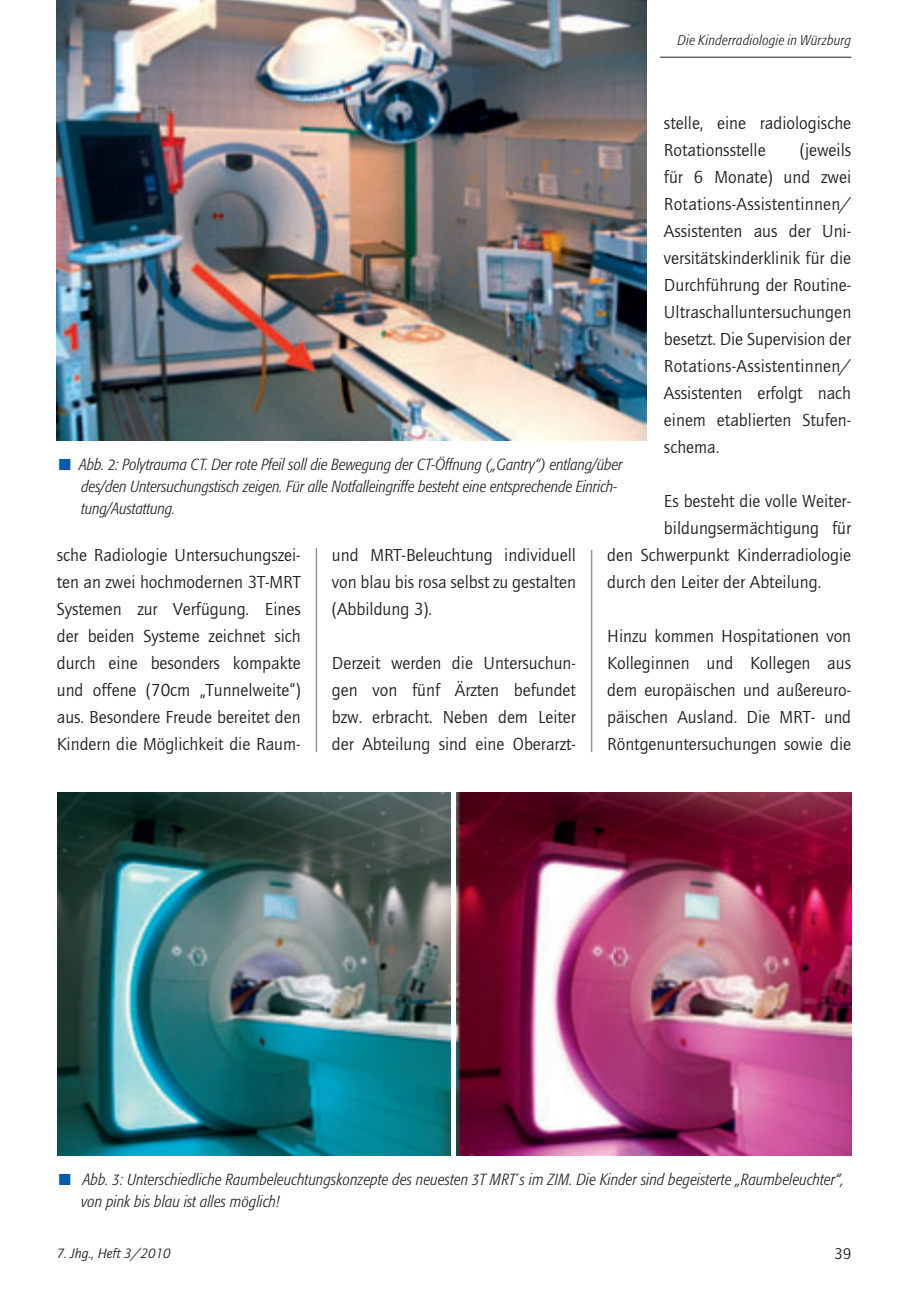
<style>
.page{position:relative;width:908px;height:1304px;background:#fff}
.page>*{position:absolute;margin:0;border:0;box-sizing:border-box;transform-origin:0 0}
.t1{font:18px/27px "Quay";color:#231f20;text-align:justify}
.t2{font:italic 300 condensed 16px/22px "Formata";color:#231f20}
.t3{font:16px "Quay";color:#231f20}
.t4{font:italic 300 condensed 14px "Formata";letter-spacing:.02em;color:#231f20}
.t5{font:italic 14px "Ouay";color:#231f20}
.s1{color:#015aaa}
</style>
<div class="page">
<hr style="left:660px;top:57px;width:190px;height:1px;background:#231f20">
<hr style="left:315px;top:548px;width:2px;height:204px;background:#939598">
<hr style="left:590px;top:550px;width:2px;height:202px;background:#939598">
<img style="left:57px;top:0;width:589px;height:440px">
<img style="left:57px;top:793px;width:394px;height:362px">
<img style="left:456px;top:793px;width:394px;height:362px">
<p class="t4" style="left:677px;top:32px;width:175px">Die Kinderradiologie in Würzburg</p>
<p class="t1" style="left:663px;top:110px;width:189px">stelle, eine radiologische<br>Rotationsstelle</p>
<p class="t1" style="left:663px;top:137px;width:189px;text-indent:136px">(jeweils für 6 Monate) und zwei Rotations-Assistentinnen/ Assistenten aus der Uni&shy;versitätskinderklinik für die Durchführung der Routine-Ultraschalluntersuchungen besetzt. Die Supervision der Rotations-Assistentinnen/ Assistenten erfolgt nach einem etablierten Stufen&shy;schema.</p>
<p class="t2" style="left:81px;top:453px;width:542px;text-indent:-23px"><span class="s1">■</span> Abb. 2: Polytrauma CT. Der rote Pfeil soll die Bewegung der CT-Öffnung („Gantry“) entlang/über des/den Untersuchungstisch zeigen. Für alle Notfalleingriffe besteht eine entsprechende Einrich&shy;tung/Austattung.</p>
<p class="t1" style="left:663px;top:488px;width:189px">Es besteht die volle Weiter-</p>
<p class="t1" style="left:663px;top:515px;width:189px">bildungsermächtigung für</p>
<p class="t1" style="left:607px;top:542px;width:245px">den Schwerpunkt Kinderradiologie</p>
<p class="t1" style="left:607px;top:569px;width:215px">durch den Leiter der Abteilung.</p>
<p class="t1" style="left:607px;top:623px;width:245px">Hinzu kommen Hospitationen von Kolleginnen und Kollegen aus dem europäischen und außereuro&shy;päischen Ausland. Die MRT- und Röntgenuntersuchungen sowie die</p>
<p class="t1" style="left:57px;top:542px;width:245px">sche Radiologie Untersuchungszei&shy;ten an zwei hochmodernen 3T-MRT Systemen zur Verfügung. Eines der beiden Systeme zeichnet sich durch eine besonders kompakte und offene (70cm „Tunnelweite“) aus. Besondere Freude bereitet den Kindern die Möglichkeit die Raum-</p>
<p class="t1" style="left:332px;top:542px;width:245px">und MRT-Beleuchtung individuell von blau bis rosa selbst zu gestalten (Abbildung 3).</p>
<p class="t1" style="left:332px;top:650px;width:245px">Derzeit werden die Untersuchun&shy;gen von fünf Ärzten befundet bzw. erbracht. Neben dem Leiter der Abteilung sind eine Oberarzt-</p>
<p class="t2" style="left:81px;top:1168px;width:763px;text-indent:-23px"><span class="s1">■</span> Abb. 3: Unterschiedliche Raumbeleuchtungskonzepte des neuesten 3T MRT´s im ZIM. Die Kinder sind begeisterte „Raumbeleuchter“, von pink bis blau ist alles möglich!</p>
<p class="t5" style="left:57px;top:1245px;width:115px">7. Jhg., Heft 3/2010</p>
<p class="t3" style="left:833px;top:1245px;width:19px">39</p>
</div>
